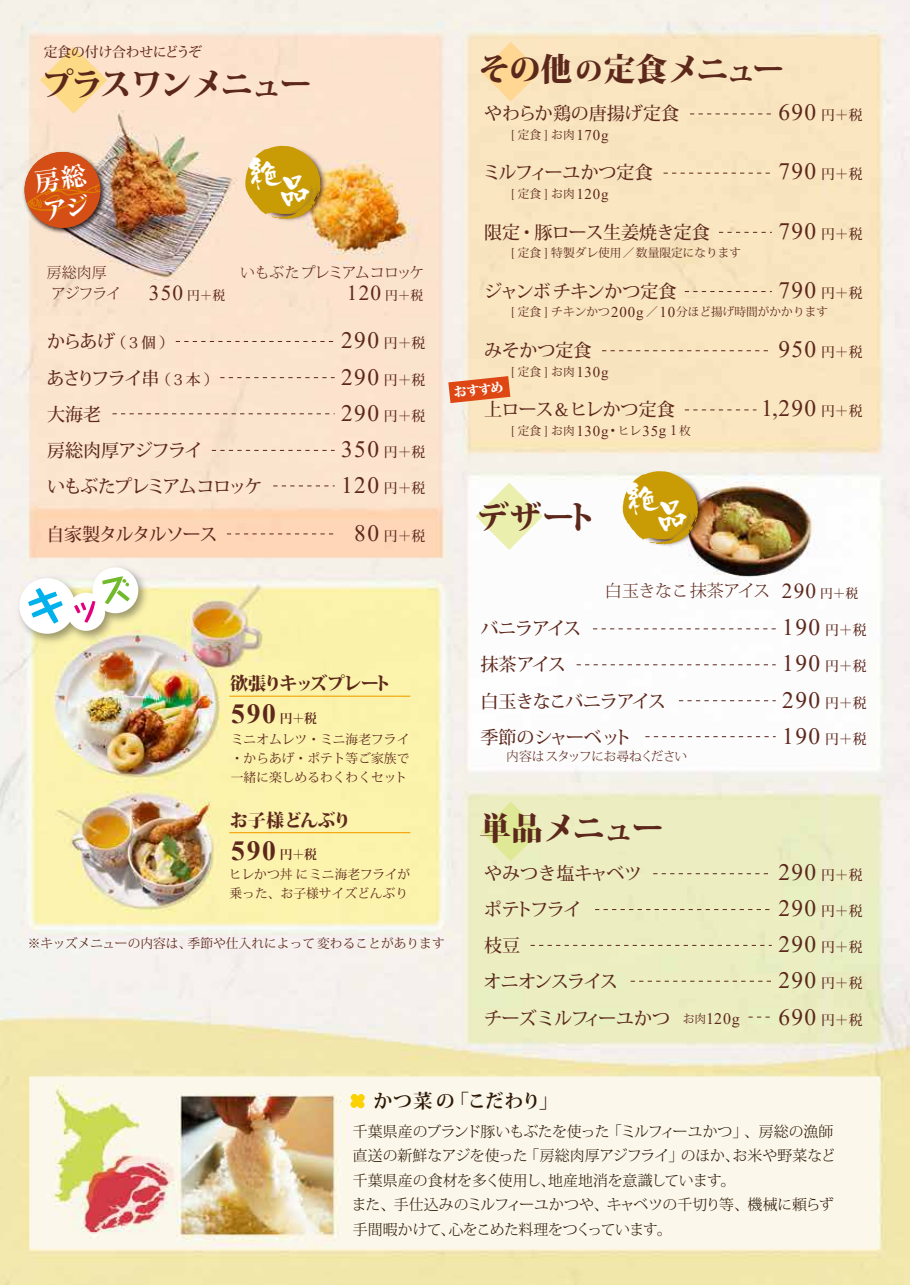
<style>
.page{position:relative;width:910px;height:1285px;background:#fff}
.page>*{position:absolute;margin:0;border:0;box-sizing:border-box;transform-origin:0 0}
.t1{font:800 31.95px "Koz Min Pro";letter-spacing:-.06em;color:#5d281c}
.t2{font:800 31.95px "Koz Min Pro";letter-spacing:-.04em;color:#5d281c}
.t3{font:700 27.6px "Times New Roman";letter-spacing:.06em;color:#5d281b}
.t4{font:23.4px/36.2px "Times New Roman";letter-spacing:.06em;color:#5d281c;text-align:justify}
.t5{font:21.3px "Times New Roman";letter-spacing:.06em;color:#5d281c}
.t6{font:700 19.2px "Koz Min Pro";letter-spacing:.035em;color:#2d1804}
.t7{font:500 18px/36.2px "Koz Min Pro";letter-spacing:-.05em;color:#5d281c}
.t8{font:500 18px/36.2px "Koz Min Pro";letter-spacing:-.09em;color:#5d281c}
.t9{font:500 18px "Koz Min Pro";letter-spacing:-.005em;color:#5d281c}
.t10{font:500 18px "Koz Min Pro";letter-spacing:-.025em;color:#5d281c}
.t11{font:500 18px "Koz Min Pro";letter-spacing:-.03em;color:#5d281c}
.t12{font:500 18px "Koz Min Pro";letter-spacing:-.07em;color:#5d281c}
.t13{font:800 18px "Koz Min Pro";letter-spacing:-.12em;color:#5d281b}
.t14{font:500 18px "Koz Min Pro";letter-spacing:-.02em;color:#5d281c}
.t15{font:800 18px "Koz Min Pro";letter-spacing:-.015em;color:#5d281b}
.t16{font:300 16.95px "Koz Min Pro";letter-spacing:-.03em;color:#5d281c}
.t17{font:15.9px "Times New Roman";color:#5d281c}
.t18{font:300 14.85px/24.5px "Koz Min Pro";letter-spacing:-.02em;color:#2d1804}
.t19{font:300 14.85px/21.3px "Koz Min Pro";letter-spacing:-.05em;color:#5d281c}
.t20{font:500 13.8px "Koz Min Pro";letter-spacing:-.01em;color:#5d281c}
.t21{font:800 13.2px "Koz Min Pro";color:#fff}
.t22{font:12.75px/19.2px "Koz Min Pro";color:#5d281b;text-align:justify}
.t23{font:300 12.75px "Koz Min Pro";letter-spacing:-.05em;color:#5d281c}
.t24{font:11.7px "Koz Min Pro";color:#5d281b}
.s1{font-family:"Koz Min Pro";font-weight:500;font-size:12.75px}
.s2{font-size:14.85px}
.s3{font-family:"Koz Min Pro";font-weight:500;font-size:13.8px}
.s4{font-family:"Times New Roman";font-weight:400;font-size:23.4px}
.s5{font-size:27.6px}
.s6{font-family:"Times New Roman";font-size:14.85px;color:#5d271b}
.s7{font-family:"Koz Go Pr 6 N";font-size:14.85px;color:#5d271b}
.s8{font-family:"Times New Roman";font-size:14.85px}
.s9{font-size:13.8px}
.s10{font-family:"Koz Min Pro";font-size:12.75px}
.s11{font-family:"Times New Roman";font-weight:400;font-size:21.3px}
.s12{font-weight:500;font-size:12.75px}
.s13{font-family:"Koz Min Pro";font-size:11.7px;color:#5e291c}
</style>
<div class="page">
<img style="left:0;top:0;width:910px;height:1284px">
<svg style="left:40px;top:46px;width:67px;height:68px;background:#fcdea9"></svg>
<svg style="left:481px;top:801px;width:60px;height:60px;background:#e5ebab"></svg>
<svg style="left:476px;top:482px;width:67px;height:68px"></svg>
<svg style="left:350px;top:1092px;width:16px;height:16px"></svg>
<svg style="left:176px;top:341px;width:159px;height:1px"></svg>
<svg style="left:220px;top:377px;width:115px;height:1px"></svg>
<svg style="left:112px;top:413px;width:223px;height:1px"></svg>
<svg style="left:212px;top:450px;width:123px;height:1px"></svg>
<svg style="left:273px;top:485px;width:62px;height:1px"></svg>
<svg style="left:227px;top:533px;width:108px;height:1px"></svg>
<img style="left:21px;top:148px;width:87px;height:87px">
<div style="left:25px;top:152px;width:75px;height:76px;background:#d54e15;border-radius:50%"></div>
<img style="left:628px;top:470px;width:78px;height:78px">
<hr style="left:229px;top:695px;width:181px;height:1px;background:#f3a100">
<hr style="left:229px;top:832px;width:181px;height:1px;background:#f3a100">
<svg style="left:653px;top:873px;width:119px;height:1px"></svg>
<svg style="left:595px;top:909px;width:177px;height:1px"></svg>
<svg style="left:481px;top:42px;width:60px;height:59px;background:#fcdda9"></svg>
<svg style="left:690px;top:114px;width:82px;height:1px"></svg>
<svg style="left:631px;top:980px;width:141px;height:1px"></svg>
<svg style="left:748px;top:1016px;width:24px;height:1px"></svg>
<svg style="left:531px;top:944px;width:241px;height:1px"></svg>
<img style="left:250px;top:145px;width:79px;height:78px">
<svg style="left:593px;top:628px;width:183px;height:1px"></svg>
<svg style="left:577px;top:664px;width:199px;height:1px"></svg>
<svg style="left:679px;top:700px;width:97px;height:1px"></svg>
<svg style="left:645px;top:736px;width:131px;height:1px"></svg>
<img style="left:12px;top:560px;width:141px;height:88px">
<svg style="left:19px;top:567px;width:119px;height:66px"></svg>
<svg style="left:663px;top:173px;width:109px;height:1px"></svg>
<svg style="left:719px;top:232px;width:53px;height:1px"></svg>
<svg style="left:685px;top:291px;width:87px;height:1px"></svg>
<svg style="left:602px;top:350px;width:170px;height:1px"></svg>
<svg style="left:685px;top:409px;width:71px;height:1px"></svg>
<svg style="left:448px;top:376px;width:62px;height:27px;background:#e46f43"></svg>
<svg style="left:27px;top:162px;width:73px;height:59px"></svg>
<svg style="left:622px;top:471px;width:77px;height:73px;background:#cda938"></svg>
<svg style="left:245px;top:145px;width:77px;height:74px;background:#d0a832"></svg>
<p class="t20" style="left:44px;top:42px;width:160px">定食の付け合わせにどうぞ</p>
<h1 class="t1" style="left:42px;top:60px;width:271px">プラスワンメニュー</h1>
<p class="t19" style="left:47px;top:261px;width:76px">房総肉厚アジフライ</p>
<h3 class="t5" style="left:149px;top:278px;width:78px">350 <span class="s1">円＋税</span></h3>
<p class="t19" style="left:240px;top:261px;width:186px">いもぶたプレミアムコロッケ</p>
<h3 class="t5" style="left:347px;top:278px;width:78px">120 <span class="s1">円＋税</span></h3>
<p class="t8" style="left:46px;top:323px;width:217px">からあげ<span class="s2">（３個）<br></span>あさりフライ串<span class="s2">（３本）<br></span>大海老<br>房総肉厚アジフライ<br>いもぶたプレミアムコロッケ</p>
<p class="t12" style="left:46px;top:521px;width:173px">自家製タルタルソース</p>
<h3 class="t4" style="left:341px;top:321px;width:86px">290 <span class="s3">円＋税</span>290 <span class="s3">円＋税</span>290 <span class="s3">円＋税</span>350 <span class="s3">円＋税</span>120 <span class="s3">円＋税</span></h3>
<p class="t20" style="left:354px;top:526px;width:73px"><span class="s4">80</span> 円＋税</p>
<h1 class="t2" style="left:478px;top:45px;width:308px">その他<span class="s5">の</span>定食メニュー</h1>
<p class="t9" style="left:484px;top:101px;width:196px">やわらか鶏の唐揚げ定食</p>
<h3 class="t4" style="left:778px;top:93px;width:86px">690 <span class="s3">円＋税</span></h3>
<p class="t24" style="left:511px;top:126px;width:99px">[ 定食 ] お肉<span class="s6">170g</span></p>
<p class="t14" style="left:482px;top:160px;width:172px">ミルフィーユかつ定食</p>
<h3 class="t4" style="left:778px;top:153px;width:86px">790 <span class="s3">円＋税</span></h3>
<p class="t24" style="left:511px;top:185px;width:99px">[ 定食 ] お肉<span class="s6">120g</span></p>
<p class="t7" style="left:484px;top:213px;width:227px">限定・豚ロース生姜焼き定食</p>
<h3 class="t4" style="left:778px;top:212px;width:86px">790 <span class="s3">円＋税</span></h3>
<p class="t24" style="left:511px;top:245px;width:232px">[ 定食 ] 特製ダレ使用／数量限定になります</p>
<p class="t10" style="left:484px;top:278px;width:194px">ジャンボチキンかつ定食</p>
<h3 class="t4" style="left:778px;top:271px;width:86px">790 <span class="s3">円＋税</span></h3>
<p class="t24" style="left:511px;top:304px;width:319px">[ 定食 ] チキンかつ<span class="s6">200g</span> ／<span class="s6">10</span>分ほど揚げ時間がかかります</p>
<p class="t7" style="left:484px;top:331px;width:109px">みそかつ定食</p>
<h3 class="t4" style="left:778px;top:330px;width:86px">950 <span class="s3">円＋税</span></h3>
<p class="t24" style="left:511px;top:363px;width:99px">[ 定食 ] お肉<span class="s6">130g</span></p>
<p class="t11" style="left:484px;top:396px;width:192px">上ロース＆ヒレかつ定食</p>
<h3 class="t4" style="left:761px;top:389px;width:103px">1,290 <span class="s3">円＋税</span></h3>
<p class="t24" style="left:511px;top:422px;width:181px">[ 定食 ] お肉<span class="s6">130g</span><span class="s7">・</span>ヒレ<span class="s8">35g</span><span class="s9">１</span>枚</p>
<p class="t21" style="left:453px;top:382px;width:51px;rotate:-6deg">おすすめ</p>
<h1 class="t1" style="left:477px;top:493px;width:122px">デザート</h1>
<p class="t13" style="left:230px;top:670px;width:163px">欲張りキッズプレート</p>
<h2 class="t3" style="left:231px;top:694px;width:87px">590 <span class="s10">円＋税</span></h2>
<p class="t22" style="left:231px;top:729px;width:180px">ミニオムレツ・ミニ海老フライ・からあげ・ポテト等ご家族で一緒に楽しめるわくわくセット</p>
<p class="t15" style="left:230px;top:806px;width:123px">お子様どんぶり</p>
<h2 class="t3" style="left:231px;top:830px;width:87px">590 <span class="s10">円＋税</span></h2>
<p class="t22" style="left:229px;top:864px;width:183px">ヒレかつ丼にミニ海老フライが乗った、お子様サイズどんぶり</p>
<p class="t22" style="left:28px;top:932px;width:418px">※キッズメニューの内容は、季節や仕入れによって変わることがあります</p>
<p class="t16" style="left:605px;top:579px;width:255px">白玉きなこ抹茶アイス <span class="s11">290</span> <span class="s12">円＋税</span></p>
<p class="t7" style="left:480px;top:609px;width:187px">バニラアイス<br>抹茶アイス<br>白玉きなこバニラアイス季節のシャーベット</p>
<h3 class="t4" style="left:782px;top:608px;width:86px">190 <span class="s3">円＋税</span>190 <span class="s3">円＋税</span>290 <span class="s3">円＋税</span>190 <span class="s3">円＋税</span></h3>
<p class="t23" style="left:506px;top:747px;width:183px">内容はスタッフにお尋ねください</p>
<h1 class="t1" style="left:479px;top:804px;width:186px">単品メニュー</h1>
<p class="t7" style="left:484px;top:854px;width:188px">やみつき塩キャベツ<br>ポテトフライ<br>枝豆<br>オニオンスライス<br>チーズミルフィーユかつ</p>
<h3 class="t4" style="left:778px;top:853px;width:86px">290 <span class="s3">円＋税</span>290 <span class="s3">円＋税</span>290 <span class="s3">円＋税</span>290 <span class="s3">円＋税</span>690 <span class="s3">円＋税</span></h3>
<p class="t17" style="left:683px;top:1006px;width:59px"><span class="s13">お肉</span>120g</p>
<p class="t6" style="left:373px;top:1086px;width:186px">かつ菜の「こだわり」</p>
<p class="t18" style="left:352px;top:1118px;width:485px">千葉県産のブランド豚いもぶたを使った「ミルフィーユかつ」、房総の漁師直送の新鮮なアジを使った「房総肉厚アジフライ」のほか、お米や野菜など千葉県産の食材を多く使用し、地産地消を意識しています。<br>また、手仕込みのミルフィーユかつや、キャベツの千切り等、機械に頼らず手間暇かけて、心をこめた料理をつくっています。</p>
</div>
